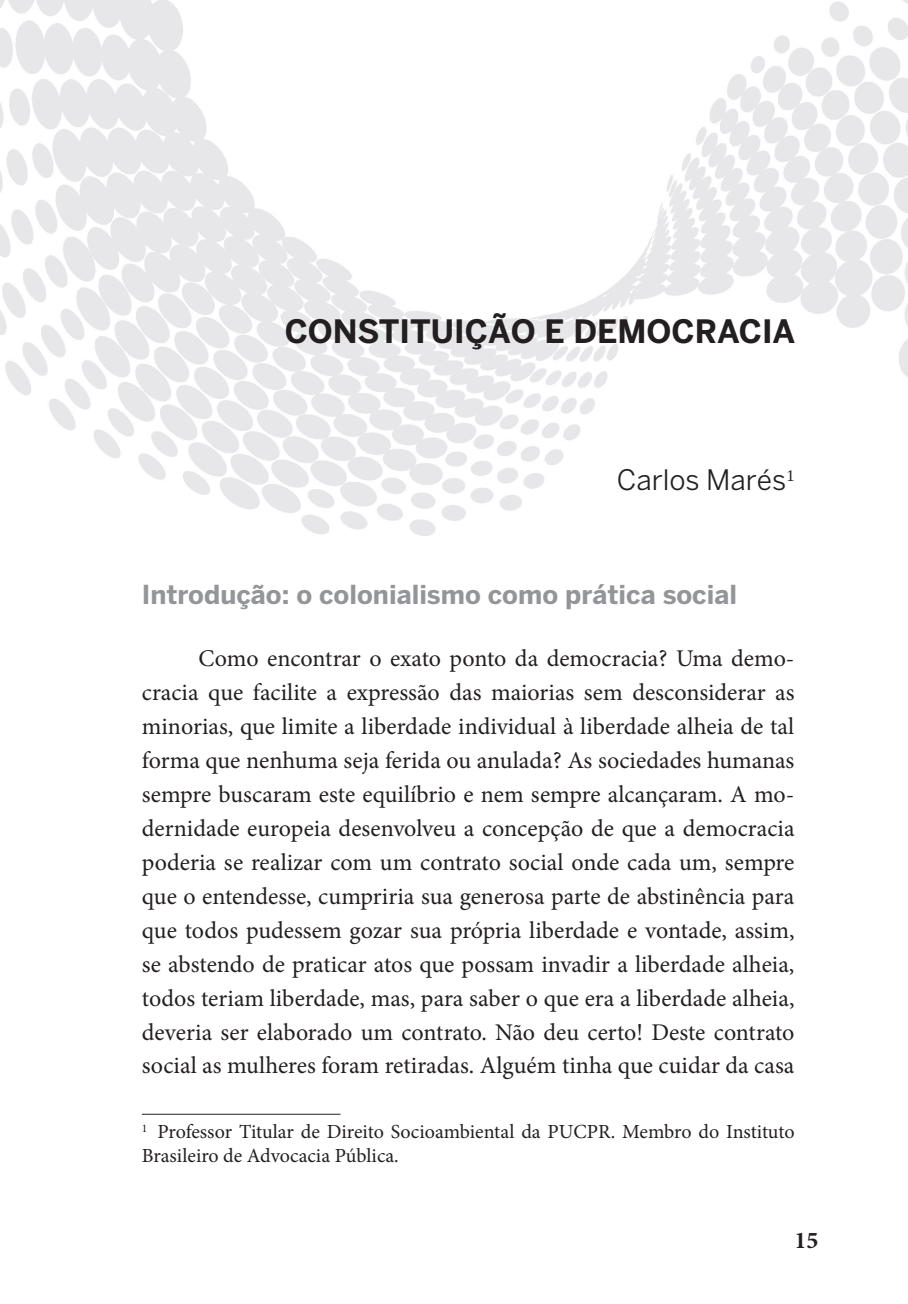
<style>
.page{position:relative;width:908px;height:1304px;background:#fff}
.page>*{position:absolute;margin:0;border:0;box-sizing:border-box;transform-origin:0 0}
.t1{font:700 32px "Benton Sans";color:#231f20}
.t2{font:28px "Benton Sans";color:#231f20}
.t3{font:700 26px "Benton Sans";color:#939598}
.t4{font:24px/34px "Minion Pro";color:#231f20;text-align:justify}
.t5{font:700 24px "Minion Pro";color:#231f20}
.t6{font:20px/24px "Minion Pro";color:#231f20}
</style>
<div class="page">
<img style="left:0;top:0;width:907px;height:536px">
<hr style="left:142px;top:1114px;width:198px;height:1px;background:#231f20">
<h1 class="t1" style="left:284px;top:313px;width:190px">CONSTITUIÇÃO</h1>
<h1 class="t1" style="left:544px;top:313px;width:252px">E DEMOCRACIA</h1>
<p class="t2" style="left:616px;top:464px;width:179px">Carlos Marés<sup>1</sup></p>
<p class="t3" style="left:142px;top:579px;width:596px">I ntrodução: o colonialismo como prática social</p>
<p class="t4" style="left:142px;top:641px;width:654px;text-indent:57px">Como encontrar o exato ponto da democracia? Uma demo&shy;cracia que facilite a expressão das maiorias sem desconsiderar as minorias, que limite a liberdade individual à liberdade alheia de tal forma que nenhuma seja ferida ou anulada? As sociedades humanas sempre buscaram este equilíbrio e nem sempre alcançaram. A mo&shy;dernidade europeia desenvolveu a concepção de que a democracia poderia se realizar com um contrato social onde cada um, sempre que o entendesse, cumpriria sua generosa parte de abstinência para que todos pudessem gozar sua própria liberdade e vontade, assim, se abstendo de praticar atos que possam invadir a liberdade alheia, todos teriam liberdade, mas, para saber o que era a liberdade alheia, deveria ser elaborado um contrato. Não deu certo! Deste contrato social as mulheres foram retiradas. Alguém tinha que cuidar da casa</p>
<p class="t6" style="left:142px;top:1120px;width:654px"><sup>1</sup> Professor Titular de Direito Socioambiental da PUCPR. Membro do Instituto<br>Brasileiro de Advocacia Pública.</p>
<p class="t5" style="left:794px;top:1223px;width:25px">15</p>
</div>
